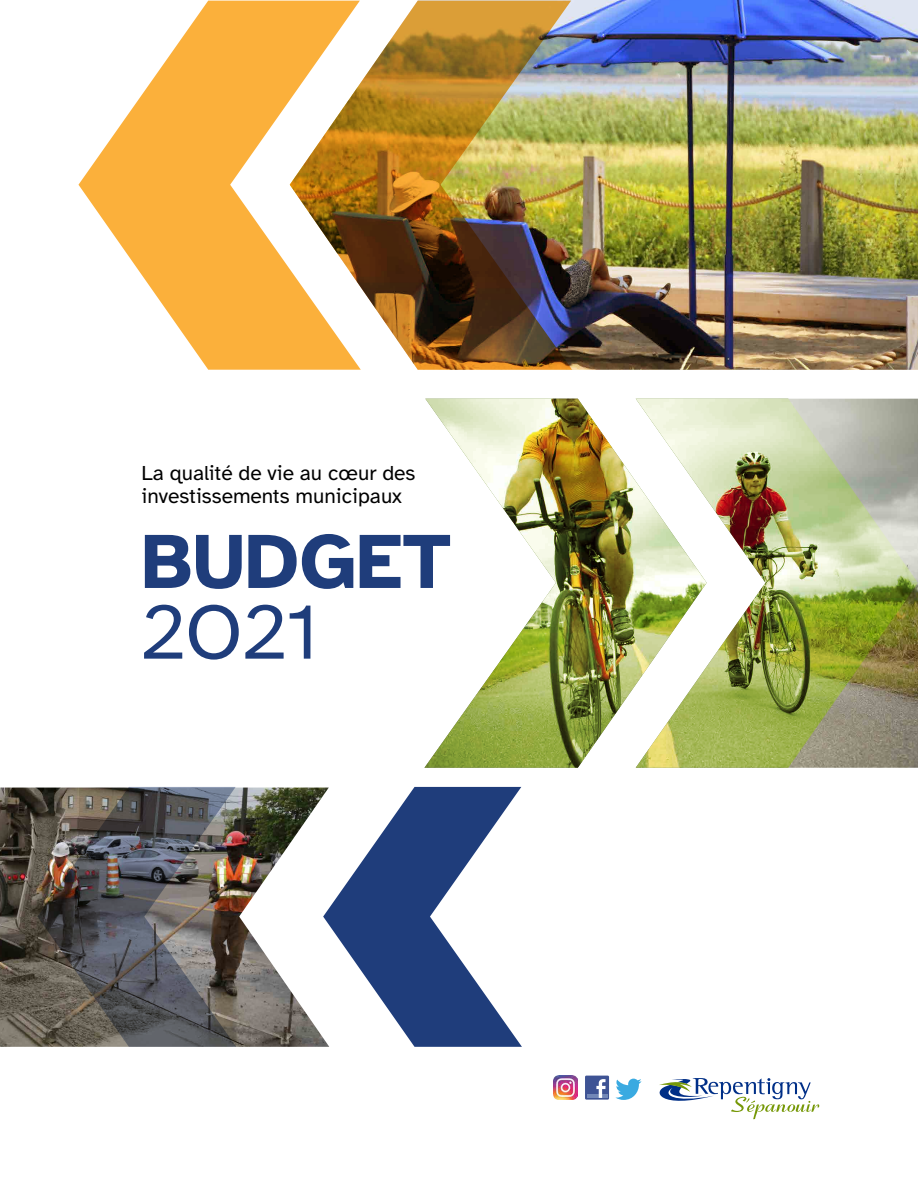
<style>
.page{position:relative;width:918px;height:1188px;background:#fff}
.page>*{position:absolute;margin:0;border:0;box-sizing:border-box;transform-origin:0 0}
.t1{font:700 79.35px "Atkinson Hyperlegible";color:#1f3d7b}
.t2{font:79.35px "Atkinson Hyperlegible";color:#1f3d7b}
.t3{font:21px/22.6px "Atkinson Hyperlegible";color:#000}
.t4{font:18.45px/22.2px "Atkinson Hyperlegible";color:#000}
</style>
<div class="page">
<img style="left:290px;top:0;width:628px;height:370px">
<img style="left:0;top:788px;width:323px;height:259px">
<svg style="left:659px;top:1078px;width:160px;height:41px"></svg>
<svg style="left:615px;top:1079px;width:27px;height:21px"></svg>
<div style="left:585px;top:1076px;width:24px;height:24px;background:#3e5394"></div>
<hr style="left:587px;top:1094px;width:20px;height:4px;background:#7287b7">
<svg style="left:596px;top:1079px;width:10px;height:19px"></svg>
<img style="left:553px;top:1076px;width:24px;height:24px">
<img style="left:78px;top:1px;width:494px;height:369px">
<img style="left:38px;top:787px;width:198px;height:260px">
<svg style="left:323px;top:787px;width:199px;height:260px;fill:#1f3d7b"></svg>
<img style="left:424px;top:399px;width:494px;height:369px">
<div style="left:141px;top:463px;width:290px;height:61px;background:#fff"></div>
<p class="t3" style="left:141px;top:462px;width:275px">La qualité de vie au cœur des investissements municipaux</p>
<p class="t4" style="left:141px;top:463px;width:282px">Des investissements responsables pour un avenir durable</p>
<h1 class="t1" style="left:141px;top:516px;width:311px">BUDGET</h1>
<h1 class="t2" style="left:141px;top:588px;width:178px">2O21</h1>
</div>
